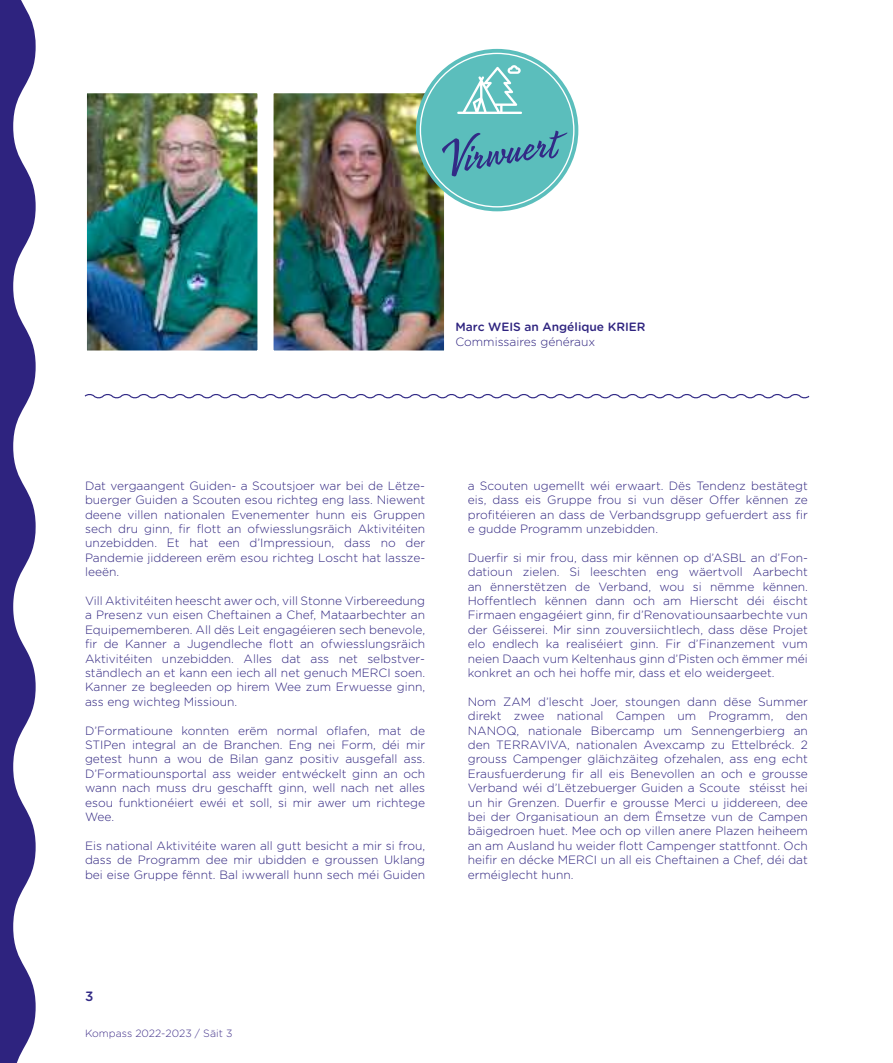
<style>
.page{position:relative;width:893px;height:1063px;background:#fff}
.page>*{position:absolute;margin:0;border:0;box-sizing:border-box;transform-origin:0 0}
.t1{font:45px "Mojito";color:#322a86}
.t2{font:500 13.5px "Gotham Rounded";color:#322a86}
.t3{font:300 12px/14.4px "Gotham Rounded";color:#2e237f;text-align:justify}
.t4{font:500 12px "Gotham Rounded";color:#2e237f}
.t5{font:300 10.5px "Gotham Rounded";color:#41318a}
</style>
<div class="page">
<svg style="left:84px;top:394px;width:726px;height:5px"></svg>
<img style="left:88px;top:94px;width:168px;height:256px">
<div style="left:84px;top:90px;width:176px;height:264px;border:3px solid #fff"></div>
<img style="left:275px;top:94px;width:168px;height:256px">
<div style="left:271px;top:90px;width:176px;height:264px;border:3px solid #fff"></div>
<div style="left:416px;top:49px;width:162px;height:162px;background:#5bbebc;border-radius:50%"></div>
<svg style="left:457px;top:65px;width:65px;height:49px"></svg>
<svg style="left:0;top:0;width:36px;height:1063px;fill:#2e237f"></svg>
<h1 class="t1" style="left:430px;top:129px;width:126px;rotate:-10deg">Virwuert</h1>
<p class="t4" style="left:455px;top:319px;width:192px">Marc WEIS an Angélique KRIER</p>
<p class="t3" style="left:455px;top:334px;width:141px">Commissaires généraux</p>
<p class="t3" style="left:85px;top:478px;width:342px">Dat vergaangent Guiden- a Scoutsjoer war bei de Lëtze&shy;buerger Guiden a Scouten esou richteg eng lass. Niewent deene villen nationalen Evenementer hunn eis Gruppen sech dru ginn, fir flott an ofwiesslungsräich Aktivitéiten unzebidden. Et hat een d’Impressioun, dass no der Pandemie jiddereen erëm esou richteg Loscht hat lassze&shy;leeën.</p>
<p class="t3" style="left:85px;top:593px;width:342px">Vill Aktivitéiten heescht awer och, vill Stonne Virbereedung a Presenz vun eisen Cheftainen a Chef, Mataarbechter an Equipememberen. All dës Leit engagéieren sech benevole, fir de Kanner a Jugendleche flott an ofwiesslungsräich Aktivitéiten unzebidden. Alles dat ass net selbstver&shy;ständlech an et kann een iech all net genuch MERCI soen.<br>Kanner ze begleeden op hirem Wee zum Erwuesse ginn, ass eng wichteg Missioun.</p>
<p class="t3" style="left:85px;top:723px;width:342px">D’Formatioune konnten erëm normal oflafen, mat de STIPen integral an de Branchen. Eng nei Form, déi mir getest hunn a wou de Bilan ganz positiv ausgefall ass.<br>D’Formatiounsportal ass weider entwéckelt ginn an och wann nach muss dru geschafft ginn, well nach net alles esou funktionéiert ewéi et soll, si mir awer um richtege Wee.</p>
<p class="t3" style="left:85px;top:838px;width:342px">Eis national Aktivitéite waren all gutt besicht a mir si frou, dass de Programm dee mir ubidden e groussen Uklang bei eise Gruppe fënnt. Bal iwwerall hunn sech méi Guiden</p>
<p class="t3" style="left:468px;top:478px;width:342px">a Scouten ugemellt wéi erwaart. Dës Tendenz bestätegt eis, dass eis Gruppe frou si vun dëser Offer kënnen ze profitéieren an dass de Verbandsgrupp gefuerdert ass fir e gudde Programm unzebidden.</p>
<p class="t3" style="left:468px;top:550px;width:342px">Duerfir si mir frou, dass mir kënnen op d’ASBL an d’Fon&shy;datioun zielen. Si leeschten eng wäertvoll Aarbecht an ënnerstëtzen de Verband, wou si nëmme kënnen.<br>Hoffentlech kënnen dann och am Hierscht déi éischt Firmaen engagéiert ginn, fir d’Renovatiounsaarbechte vun der Géisserei. Mir sinn zouversiichtlech, dass dëse Projet elo endlech ka realiséiert ginn. Fir d’Finanzement vum neien Daach vum Keltenhaus ginn d’Pisten och ëmmer méi konkret an och hei hoffe mir, dass et elo weidergeet.</p>
<p class="t3" style="left:468px;top:694px;width:342px">Nom ZAM d’lescht Joer, stoungen dann dëse Summer direkt zwee national Campen um Programm, den NANOQ, nationale Bibercamp um Sennengerbierg an den TERRAVIVA, nationalen Avexcamp zu Ettelbréck. 2 grouss Campenger gläichzäiteg ofzehalen, ass eng echt Erausfuerderung fir all eis Benevollen an och e grousse Verband wéi d’Lëtzebuerger Guiden a Scoute stéisst hei un hir Grenzen. Duerfir e grousse Merci u jiddereen, dee bei der Organisatioun an dem Ëmsetze vun de Campen bäigedroen huet. Mee och op villen anere Plazen heiheem an am Ausland hu weider flott Campenger stattfonnt. Och heifir en décke MERCI un all eis Cheftainen a Chef, déi dat erméiglecht hunn.</p>
<p class="t2" style="left:85px;top:987px;width:10px">3</p>
<p class="t5" style="left:85px;top:1026px;width:149px">Kompass 2022-2023 / Säit 3</p>
</div>
